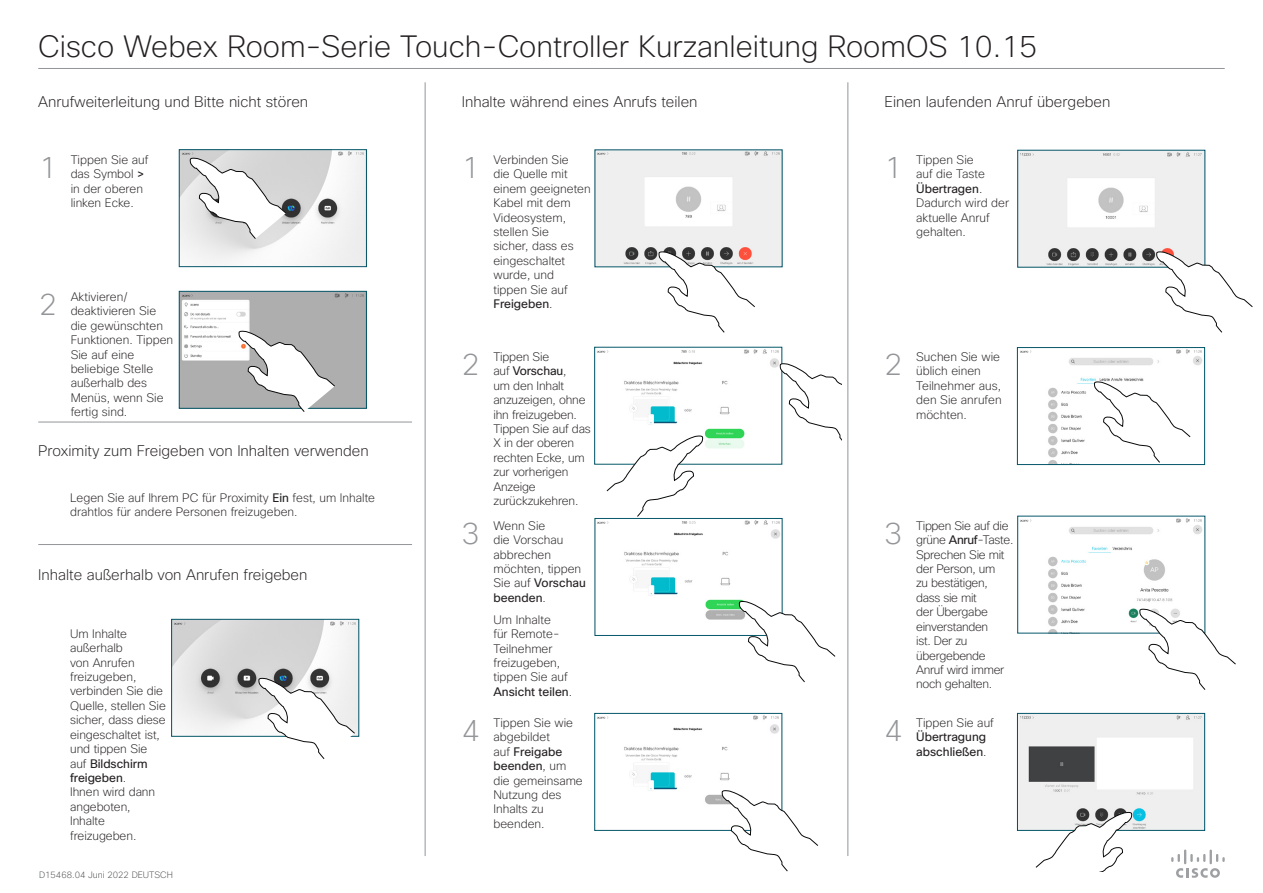
<style>
.page{position:relative;width:1263px;height:893px;background:#fff}
.page>*{position:absolute;margin:0;border:0;box-sizing:border-box;transform-origin:0 0}
.Subhead1{font:200 30px "Cisco Sans";color:#231f20}
.t1{font:200 30px "Cisco Sans";color:#939598}
.Subhead1-2{font:200 15px "Cisco Sans";color:#231f20}
.CartoonAnnotation{font:200 12px/14.4px "Cisco Sans";color:#231f20}
.CartoonAnnotation-2{font:200 12px/14.4px "Cisco Sans";letter-spacing:-.025em;color:#231f20}
.CartoonAnnotation-3{font:12px/14.4px "Cisco Sans";color:#231f20}
.t2{font:200 9px "Cisco Sans";color:#4b4c4d}
.s1{font-weight:400}
.s2{font-weight:200}
</style>
<div class="page">
<img style="left:597px;top:349px;width:183px;height:100px">
<svg style="left:606px;top:435px;width:97px;height:82px"></svg>
<img style="left:181px;top:152px;width:183px;height:113px">
<div style="left:179px;top:150px;width:187px;height:117px;border:1px solid #005467"></div>
<img style="left:174px;top:621px;width:183px;height:113px">
<div style="left:172px;top:619px;width:187px;height:117px;border:1px solid #005467"></div>
<svg style="left:190px;top:157px;width:96px;height:82px"></svg>
<img style="left:181px;top:293px;width:183px;height:113px">
<div style="left:179px;top:291px;width:187px;height:117px;border:1px solid #005467"></div>
<svg style="left:239px;top:330px;width:96px;height:82px"></svg>
<svg style="left:258px;top:677px;width:97px;height:82px"></svg>
<img style="left:597px;top:715px;width:182px;height:90px">
<div style="left:595px;top:713px;width:187px;height:117px;border:1px solid #005467"></div>
<img style="left:597px;top:152px;width:183px;height:113px">
<svg style="left:659px;top:251px;width:96px;height:82px"></svg>
<svg style="left:722px;top:790px;width:96px;height:81px"></svg>
<img style="left:1019px;top:715px;width:184px;height:113px">
<div style="left:1017px;top:713px;width:188px;height:117px;border:1px solid #005467"></div>
<img style="left:1020px;top:152px;width:183px;height:113px">
<svg style="left:1156px;top:251px;width:97px;height:82px"></svg>
<img style="left:1020px;top:518px;width:182px;height:113px">
<svg style="left:1139px;top:608px;width:97px;height:82px"></svg>
<svg style="left:1035px;top:812px;width:97px;height:60px"></svg>
<img style="left:1020px;top:349px;width:182px;height:114px">
<div style="left:1017px;top:347px;width:188px;height:118px;border:1px solid #005467"></div>
<svg style="left:1094px;top:381px;width:96px;height:82px"></svg>
<hr style="left:425px;top:82px;width:1px;height:774px;background:#939598">
<svg style="left:1171px;top:849px;width:54px;height:29px"></svg>
<hr style="left:38px;top:68px;width:1187px;height:1px;background:#939598">
<hr style="left:38px;top:422px;width:374px;height:1px;background:#939598">
<hr style="left:38px;top:544px;width:374px;height:1px;background:#939598">
<div style="left:673px;top:512px;width:86px;height:15px;background:#fff"></div>
<img style="left:597px;top:520px;width:183px;height:100px">
<div style="left:595px;top:518px;width:187px;height:117px;border:1px solid #005467"></div>
<svg style="left:780px;top:363px;width:62px;height:81px"></svg>
<hr style="left:847px;top:82px;width:1px;height:774px;background:#939598">
<svg style="left:739px;top:601px;width:96px;height:81px"></svg>
<h1 class="Subhead1" style="left:38px;top:27px;width:1001px">Cisco Webex Room-Serie Touch-Controller Kurzanleitung RoomOS 10.15</h1>
<h1 class="Subhead1-2" style="left:38px;top:92px;width:271px">Anrufweiterleitung und Bitte nicht stören</h1>
<h1 class="Subhead1-2" style="left:884px;top:92px;width:227px">Einen laufenden Anruf übergeben</h1>
<h1 class="Subhead1-2" style="left:462px;top:92px;width:237px">Inhalte während eines Anrufs teilen</h1>
<p class="t1" style="left:39px;top:149px;width:20px">1</p>
<p class="CartoonAnnotation" style="left:71px;top:152px;width:79px">Tippen Sie auf das Symbol <span class="s1">&gt; </span>in der oberen linken Ecke.</p>
<p class="t1" style="left:39px;top:286px;width:20px">2</p>
<p class="CartoonAnnotation" style="left:71px;top:290px;width:104px">Aktivieren/ deaktivieren Sie die gewünschten<br>Funktionen. Tippen<br>Sie auf eine beliebige Stelle außerhalb des<br>Menüs, wenn Sie fertig sind.</p>
<h1 class="Subhead1-2" style="left:38px;top:441px;width:332px">Proximity zum Freigeben von Inhalten verwenden</h1>
<p class="CartoonAnnotation" style="left:70px;top:490px;width:306px">Legen Sie auf Ihrem PC für Proximity <span class="s1">Ein</span> fest, um Inhalte drahtlos für andere Personen freizugeben.</p>
<h1 class="Subhead1-2" style="left:38px;top:565px;width:271px">Inhalte außerhalb von Anrufen freigeben</h1>
<p class="CartoonAnnotation" style="left:70px;top:626px;width:97px">Um Inhalte außerhalb<br>von Anrufen freizugeben, verbinden Sie die<br>Quelle, stellen Sie sicher, dass diese eingeschaltet ist, und tippen Sie auf <span class="s1">Bildschirm freigeben</span>.<br>Ihnen wird dann angeboten,<br>Inhalte freizugeben.</p>
<p class="t2" style="left:39px;top:869px;width:135px">D15468.04 Juni 2022 DEUTSCH</p>
<p class="t1" style="left:462px;top:149px;width:19px">1</p>
<p class="CartoonAnnotation" style="left:493px;top:152px;width:99px">Verbinden Sie<br>die Quelle mit einem geeigneten<br>Kabel mit dem<br>Videosystem, stellen Sie<br>sicher, dass es eingeschaltet wurde, und<br>tippen Sie auf<br><span class="s1">Freigeben</span>.</p>
<p class="t1" style="left:884px;top:149px;width:19px">1</p>
<p class="CartoonAnnotation" style="left:916px;top:152px;width:94px">Tippen Sie<br>auf die Taste<br><span class="s1">Übertragen</span>.<br>Dadurch wird der aktuelle Anruf gehalten.</p>
<p class="t1" style="left:462px;top:346px;width:19px">2</p>
<p class="CartoonAnnotation" style="left:493px;top:349px;width:99px">Tippen Sie<br>auf <span class="s1">Vorschau</span>,<br>um den Inhalt anzuzeigen, ohne ihn freizugeben.<br>Tippen Sie auf das<br>X in der oberen rechten Ecke, um zur vorherigen<br>Anzeige zurückzukehren.</p>
<p class="t1" style="left:884px;top:346px;width:19px">2</p>
<p class="CartoonAnnotation" style="left:916px;top:349px;width:87px">Suchen Sie wie üblich einen<br>Teilnehmer aus, den Sie anrufen möchten.</p>
<p class="t1" style="left:462px;top:514px;width:19px">3</p>
<p class="CartoonAnnotation" style="left:493px;top:518px;width:94px">Wenn Sie<br>die Vorschau abbrechen möchten, tippen<br>Sie auf <span class="s1">Vorschau beenden</span>.</p>
<p class="CartoonAnnotation" style="left:493px;top:612px;width:80px">Um Inhalte<br>für Remote-<br>Teilnehmer freizugeben, tippen Sie auf<br><span class="s1">Ansicht teilen</span>.</p>
<p class="t1" style="left:884px;top:514px;width:19px">3</p>
<p class="CartoonAnnotation-2" style="left:916px;top:518px;width:99px">Tippen Sie auf die grüne <span class="s1">Anruf</span>-Taste.<br>Sprechen Sie mit der Person, um<br>zu bestätigen, dass sie mit<br>der Übergabe einverstanden<br>ist. Der zu übergebende<br>Anruf wird immer noch gehalten.</p>
<p class="t1" style="left:462px;top:711px;width:19px">4</p>
<p class="CartoonAnnotation-3" style="left:916px;top:715px;width:79px"><span class="s2">Tippen Sie auf<br></span>Übertragung abschließen<span class="s2">.</span></p>
<p class="CartoonAnnotation" style="left:493px;top:715px;width:91px">Tippen Sie wie abgebildet<br>auf <span class="s1">Freigabe beenden</span>, um die gemeinsame<br>Nutzung des<br>Inhalts zu beenden.</p>
<p class="t1" style="left:884px;top:711px;width:19px">4</p>
</div>
